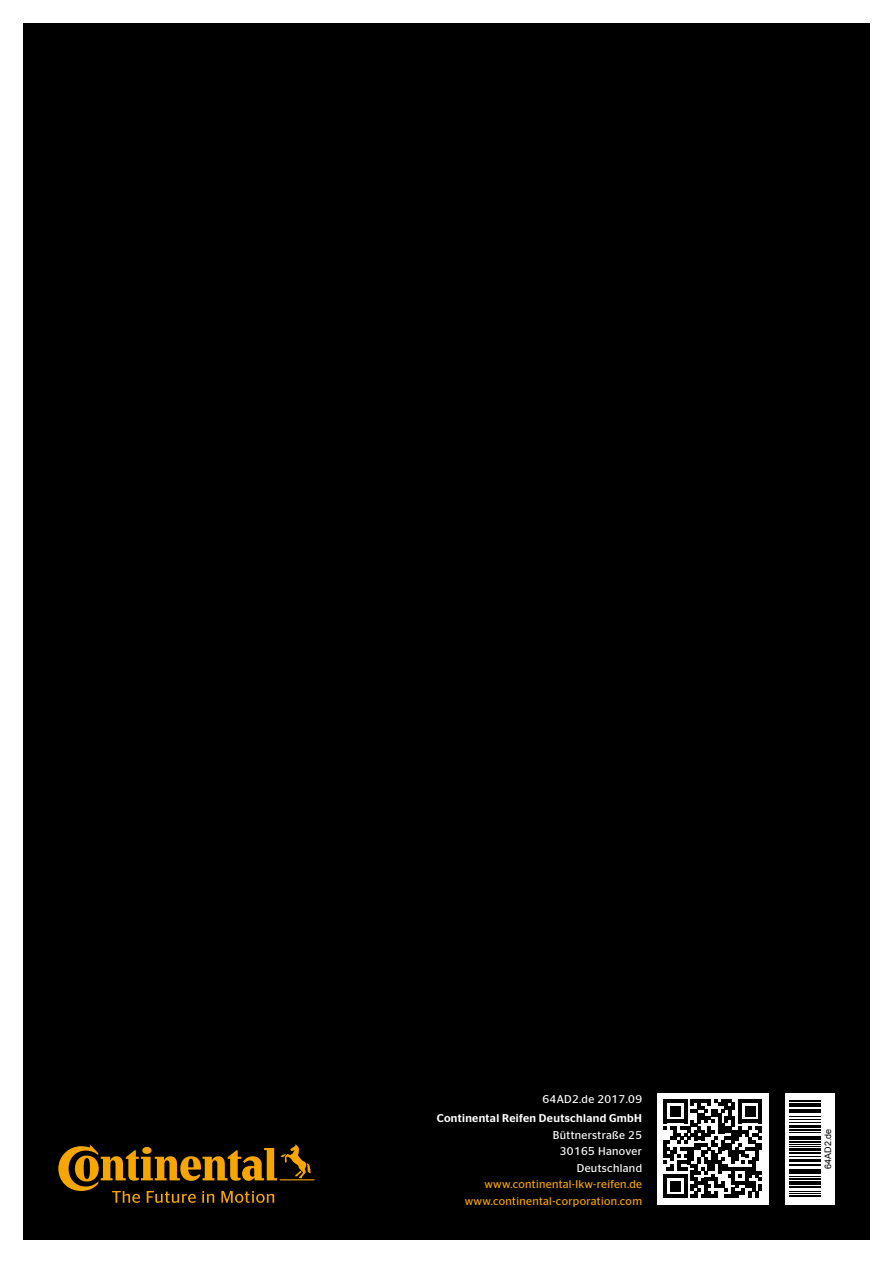
<style>
.page{position:relative;width:893px;height:1263px;background:#fff}
.page>*{position:absolute;margin:0;border:0;box-sizing:border-box;transform-origin:0 0}
.t1{font:11.25px/16.5px "Continental Stag Sans";letter-spacing:.03em;color:#f7a600;text-align:right}
.t2{font:11.25px/16.5px "Continental Stag Sans";letter-spacing:.03em;color:#fff;text-align:right}
.t3{font:500 11.25px "Continental Stag Sans";letter-spacing:.03em;color:#fff}
.t4{font:9px "Arial";color:#000}
</style>
<div class="page">
<div style="left:23px;top:23px;width:847px;height:1216px;background:#000"></div>
<div style="left:825px;top:26px;width:48px;height:51px;background:#000"></div>
<div style="left:785px;top:1093px;width:49px;height:111px;background:#fff"></div>
<hr style="left:789px;top:1195px;width:32px;height:2px;background:#000">
<hr style="left:789px;top:1193px;width:32px;height:1px;background:#000">
<hr style="left:789px;top:1191px;width:32px;height:1px;background:#000">
<hr style="left:789px;top:1186px;width:32px;height:2px;background:#000">
<hr style="left:789px;top:1183px;width:32px;height:2px;background:#000">
<hr style="left:789px;top:1181px;width:32px;height:1px;background:#000">
<hr style="left:789px;top:1178px;width:32px;height:1px;background:#000">
<hr style="left:789px;top:1175px;width:32px;height:1px;background:#000">
<hr style="left:789px;top:1172px;width:32px;height:2px;background:#000">
<hr style="left:789px;top:1170px;width:32px;height:1px;background:#000">
<hr style="left:789px;top:1168px;width:32px;height:1px;background:#000">
<hr style="left:789px;top:1165px;width:32px;height:1px;background:#000">
<hr style="left:789px;top:1161px;width:32px;height:1px;background:#000">
<hr style="left:789px;top:1159px;width:32px;height:2px;background:#000">
<hr style="left:789px;top:1156px;width:32px;height:1px;background:#000">
<hr style="left:789px;top:1152px;width:32px;height:2px;background:#000">
<hr style="left:789px;top:1148px;width:32px;height:3px;background:#000">
<hr style="left:789px;top:1146px;width:32px;height:1px;background:#000">
<hr style="left:789px;top:1144px;width:32px;height:1px;background:#000">
<hr style="left:789px;top:1141px;width:32px;height:2px;background:#000">
<hr style="left:789px;top:1137px;width:32px;height:3px;background:#000">
<hr style="left:789px;top:1136px;width:32px;height:1px;background:#000">
<hr style="left:789px;top:1132px;width:32px;height:1px;background:#000">
<hr style="left:789px;top:1129px;width:32px;height:1px;background:#000">
<hr style="left:789px;top:1127px;width:32px;height:1px;background:#000">
<hr style="left:789px;top:1125px;width:32px;height:1px;background:#000">
<hr style="left:789px;top:1122px;width:32px;height:1px;background:#000">
<hr style="left:789px;top:1119px;width:32px;height:1px;background:#000">
<hr style="left:789px;top:1116px;width:32px;height:1px;background:#000">
<hr style="left:789px;top:1111px;width:32px;height:2px;background:#000">
<hr style="left:789px;top:1109px;width:32px;height:2px;background:#000">
<hr style="left:789px;top:1104px;width:32px;height:3px;background:#000">
<hr style="left:789px;top:1103px;width:32px;height:1px;background:#000">
<hr style="left:789px;top:1101px;width:32px;height:1px;background:#000">
<svg style="left:58px;top:1144px;width:256px;height:59px"></svg>
<div style="left:657px;top:1093px;width:112px;height:111px;background:#fff"></div>
<svg style="left:663px;top:1099px;width:99px;height:99px"></svg>
<p class="t2" style="left:542px;top:1091px;width:101px">64AD2.de 2017.09</p>
<p class="t3" style="left:437px;top:1111px;width:207px">Continental Reifen Deutschland GmbH</p>
<p class="t2" style="left:553px;top:1126px;width:91px">Büttnerstraße 25<br>30165 Hanover<br>Deutschland</p>
<p class="t1" style="left:465px;top:1176px;width:179px">www.continental-lkw-reifen.de www.continental-corporation.com</p>
<p class="t4" style="left:822px;top:1169px;width:42px;rotate:-90deg">64AD2.de</p>
</div>
